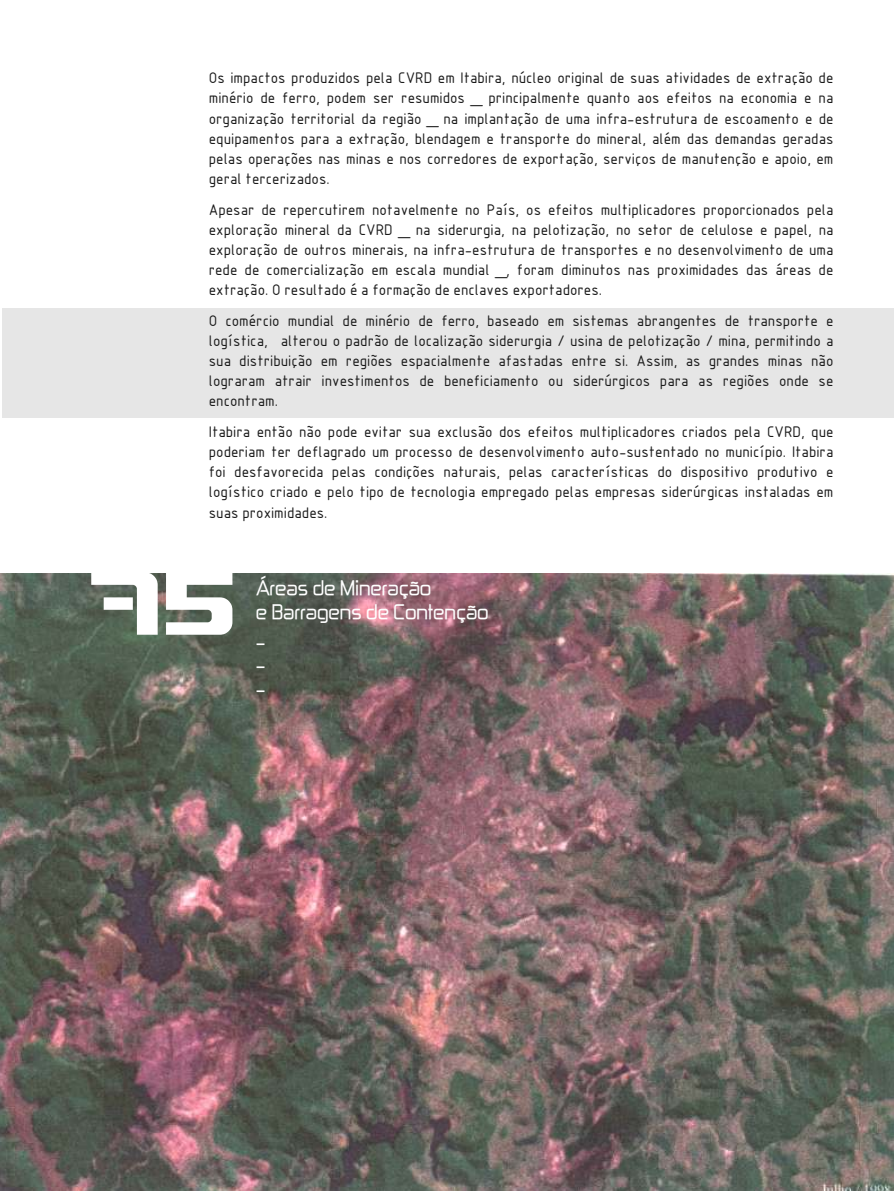
<style>
.page{position:relative;width:894px;height:1191px;background:#fff}
.page>*{position:absolute;margin:0;border:0;box-sizing:border-box;transform-origin:0 0}
.t1{font:108px "Blaster";color:#fff}
.t2{font:18px/23.4px "Zekton";color:#fff}
.t3{font:16.5px/20.2px "ISOCPEUR";color:#1a1a1a;text-align:justify}
</style>
<div class="page">
<div style="left:2px;top:308px;width:892px;height:110px;background:#e6e6e6"></div>
<img style="left:0;top:574px;width:894px;height:617px">
<p class="t3" style="left:209px;top:69px;width:626px">Os impactos produzidos pela CVRD em Itabira, núcleo original de suas atividades de extração de minério de ferro, podem ser resumidos _ principalmente quanto aos efeitos na economia e na organização territorial da região _ na implantação de uma infra-estrutura de escoamento e de equipamentos para a extração, blendagem e transporte do mineral, além das demandas geradas pelas operações nas minas e nos corredores de exportação, serviços de manutenção e apoio, em geral tercerizados.</p>
<p class="t3" style="left:209px;top:201px;width:626px">Apesar de repercutirem notavelmente no País, os efeitos multiplicadores proporcionados pela exploração mineral da CVRD _ na siderurgia, na pelotização, no setor de celulose e papel, na exploração de outros minerais, na infra-estrutura de transportes e no desenvolvimento de uma rede de comercialização em escala mundial _, foram diminutos nas proximidades das áreas de extração. O resultado é a formação de enclaves exportadores.</p>
<p class="t3" style="left:209px;top:312px;width:626px">O comércio mundial de minério de ferro, baseado em sistemas abrangentes de transporte e logística, alterou o padrão de localização siderurgia / usina de pelotização / mina, permitindo a sua distribuição em regiões espacialmente afastadas entre si. Assim, as grandes minas não lograram atrair investimentos de beneficiamento ou siderúrgicos para as regiões onde se encontram.</p>
<p class="t3" style="left:209px;top:423px;width:626px">Itabira então não pode evitar sua exclusão dos efeitos multiplicadores criados pela CVRD, que poderiam ter deflagrado um processo de desenvolvimento auto-sustentado no município. Itabira foi desfavorecida pelas condições naturais, pelas características do dispositivo produtivo e logístico criado e pelo tipo de tecnologia empregado pelas empresas siderúrgicas instaladas em suas proximidades.</p>
<h1 class="t1" style="left:87px;top:543px;width:151px">75</h1>
<p class="t2" style="left:256px;top:578px;width:234px">Áreas de Mineração<br>e Barragens de Contenção _<br>_<br>_</p>
</div>
